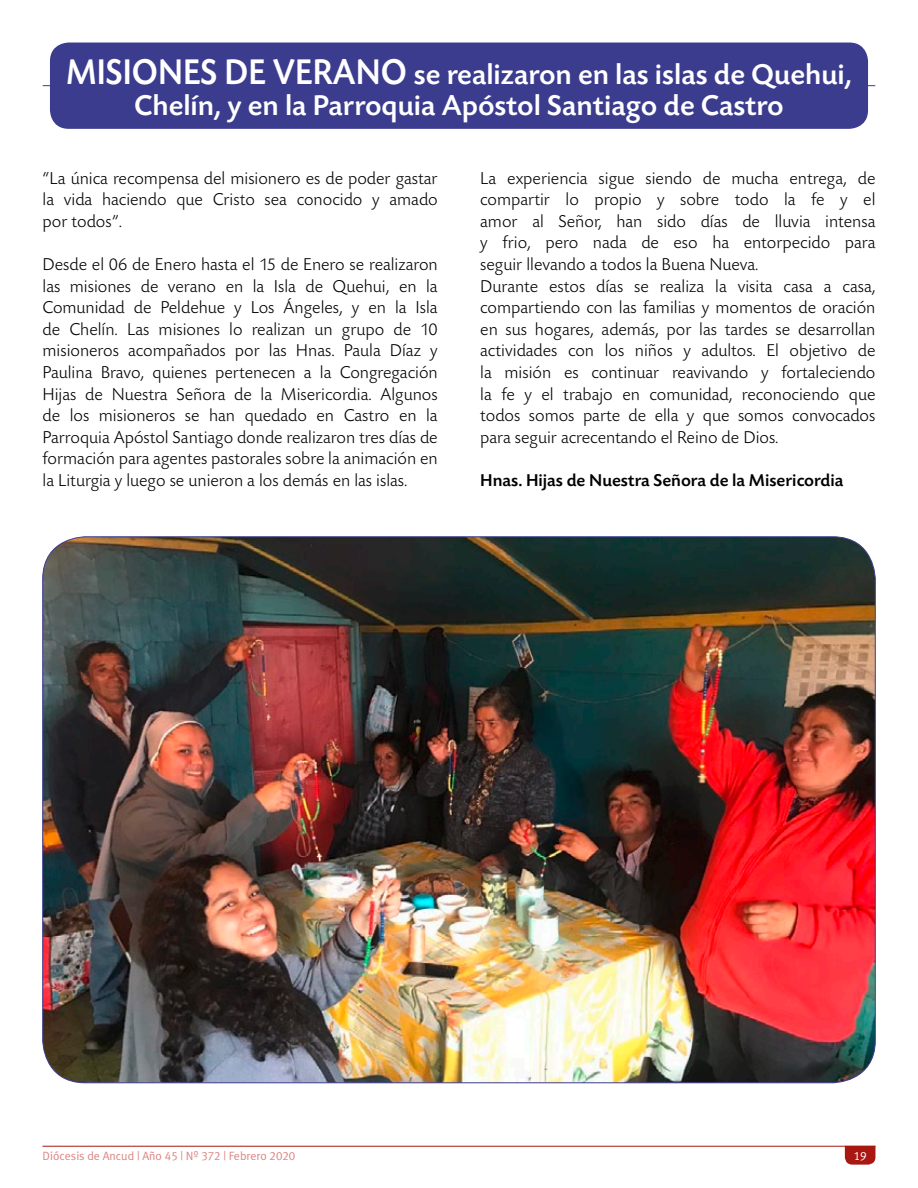
<style>
.page{position:relative;width:918px;height:1188px;background:#fff}
.page>*{position:absolute;margin:0;border:0;box-sizing:border-box;transform-origin:0 0}
.t1{font:500 30px/31.5px "Today SB";color:#fff;text-align:center}
.t2{font:300 18px/21.6px "Today SB";color:#000;text-align:justify}
.t3{font:500 18px "Today SB";color:#000}
.t4{font:12px "Meta Plus Normal";color:#dc8583}
.t5{font:12px "Meta Plus Normal Caps";color:#fff}
.s1{font-size:37.5px}
.s2{font-family:"Meta Plus Normal Caps"}
</style>
<div class="page">
<svg style="left:845px;top:1147px;width:30px;height:18px"></svg>
<hr style="left:43px;top:1146px;width:832px;height:1px;background:#a91713">
<img style="left:43px;top:537px;width:832px;height:546px">
<hr style="left:43px;top:85px;width:832px;height:1px;background:#3b3c8e">
<div style="left:51px;top:43px;width:816px;height:85px;background:#3b3c8e;border-radius:18px"></div>
<div style="left:50px;top:43px;width:818px;height:86px;border:2px solid #3b3c8e;border-radius:18px"></div>
<h1 class="t1" style="left:66px;top:59px;width:787px"><span class="s1">MISIONES DE VERANO</span> se realizaron en las islas de Quehui,<br>Chelín, y en la Parroquia Apóstol Santiago de Castro</h1>
<p class="t2" style="left:43px;top:168px;width:397px">“La única recompensa del misionero es de poder gastar la vida haciendo que Cristo sea conocido y amado por todos”.</p>
<p class="t2" style="left:43px;top:254px;width:397px">Desde el 06 de Enero hasta el 15 de Enero se realizaron las misiones de verano en la Isla de Quehui, en la Comunidad de Peldehue y Los Ángeles, y en la Isla de Chelín. Las misiones lo realizan un grupo de 10 misioneros acompañados por las Hnas. Paula Díaz y Paulina Bravo, quienes pertenecen a la Congregación Hijas de Nuestra Señora de la Misericordia. Algunos de los misioneros se han quedado en Castro en la Parroquia Apóstol Santiago donde realizaron tres días de formación para agentes pastorales sobre la animación en la Liturgia y luego se unieron a los demás en las islas.</p>
<p class="t2" style="left:480px;top:168px;width:397px;text-align:left">La experiencia sigue siendo de mucha entrega, de compartir lo propio y sobre todo la fe y el amor al Señor, han sido días de lluvia intensa y frio, pero nada de eso ha entorpecido para seguir llevando a todos la Buena Nueva.<br>Durante estos días se realiza la visita casa a casa, compartiendo con las familias y momentos de oración en sus hogares, además, por las tardes se desarrollan actividades con los niños y adultos. El objetivo de la misión es continuar reavivando y fortaleciendo la fe y el trabajo en comunidad, reconociendo que todos somos parte de ella y que somos convocados para seguir acrecentando el Reino de Dios.</p>
<p class="t3" style="left:480px;top:471px;width:365px">Hnas. Hijas de Nuestra Señora de la Misericordia</p>
<p class="t4" style="left:43px;top:1149px;width:254px">Diócesis de Ancud | Año <span class="s2">45</span> | Nº <span class="s2">372</span> | Febrero <span class="s2">2020</span></p>
<p class="t5" style="left:854px;top:1149px;width:14px">19</p>
</div>
